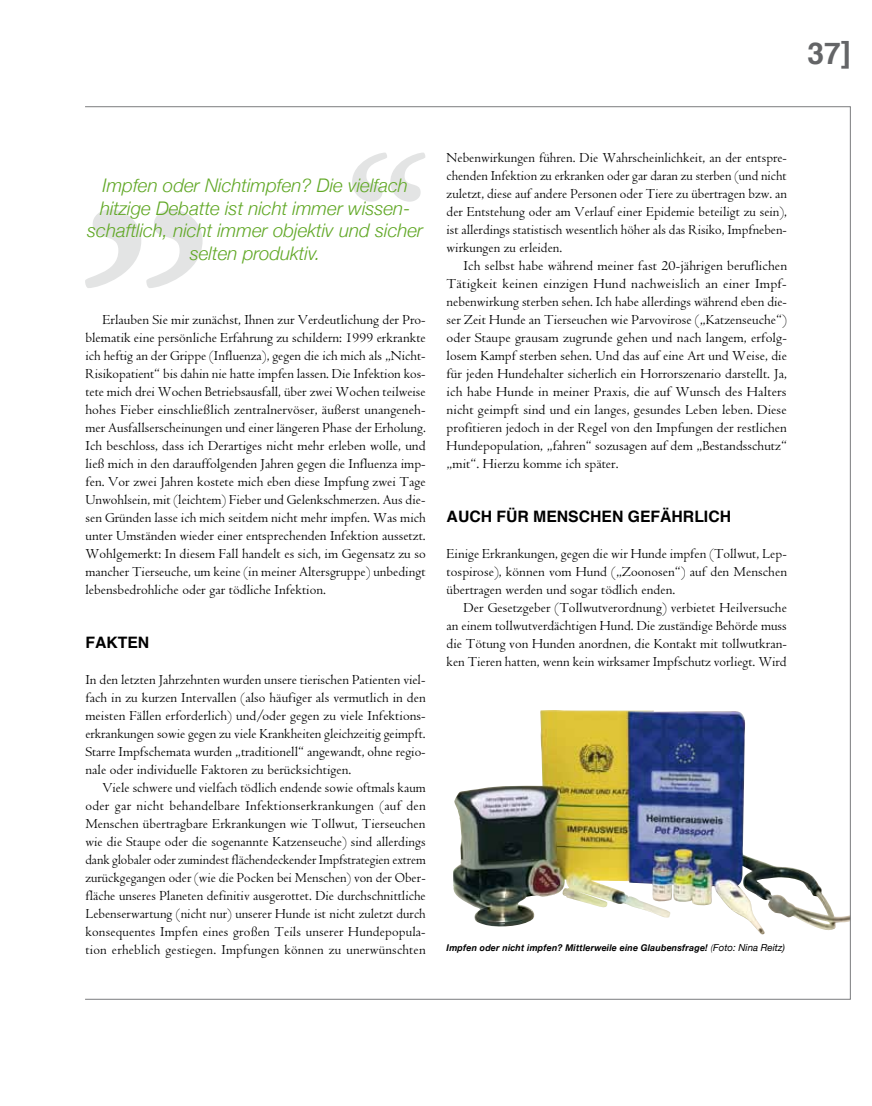
<style>
.page{position:relative;width:872px;height:1106px;background:#fff}
.page>*{position:absolute;margin:0;border:0;box-sizing:border-box;transform-origin:0 0}
.t1{font:700 30px "Helvetica";color:#646567}
.t2{font:italic 300 18.75px/22.5px "Helvetica Neue";color:#61a826;text-align:center}
.t3{font:700 15.75px "Helvetica";color:#000}
.t4{font:14.25px/18px "Centaur";letter-spacing:.005em;color:#000;text-align:justify}
.t5{font:italic 700 9.3px "Helvetica Neue";letter-spacing:.02em;color:#000;scale:.95 1}
.s1{font-weight:300}
.s2{font-weight:400;font-size:9.75px}
</style>
<div class="page">
<svg style="left:352px;top:153px;width:73px;height:49px"></svg>
<svg style="left:87px;top:209px;width:115px;height:79px"></svg>
<img style="left:453px;top:710px;width:395px;height:225px">
<h1 class="t1" style="left:807px;top:27px;width:45px">37]</h1>
<h2 class="t2" style="left:87px;top:174px;width:337px">Impfen oder Nichtimpfen? Die vielfach hitzige Debatte ist nicht immer wissen&shy;schaftlich, nicht immer objektiv und sicher selten produktiv.</h2>
<p class="t4" style="left:85px;top:311px;width:342px;text-indent:17px">Erlauben Sie mir zunächst, Ihnen zur Verdeutlichung der Pro&shy;blematik eine persönliche Erfahrung zu schildern: 1999 erkrankte ich heftig an der Grippe (Influenza), gegen die ich mich als „Nicht-Risikopatient“ bis dahin nie hatte impfen lassen. Die Infektion kos&shy;tete mich drei Wochen Betriebsausfall, über zwei Wochen teilweise hohes Fieber einschließlich zentralnervöser, äußerst unangeneh&shy;mer Ausfallserscheinungen und einer längeren Phase der Erholung.<br>Ich beschloss, dass ich Derartiges nicht mehr erleben wolle, und ließ mich in den darauffolgenden Jahren gegen die Influenza imp&shy;fen. Vor zwei Jahren kostete mich eben diese Impfung zwei Tage Unwohlsein, mit (leichtem) Fieber und Gelenkschmerzen. Aus die&shy;sen Gründen lasse ich mich seitdem nicht mehr impfen. Was mich unter Umständen wieder einer entsprechenden Infektion aussetzt.<br>Wohlgemerkt: In diesem Fall handelt es sich, im Gegensatz zu so mancher Tierseuche, um keine (in meiner Altersgruppe) unbedingt lebensbedrohliche oder gar tödliche Infektion.</p>
<p class="t3" style="left:85px;top:628px;width:65px">FAKTEN</p>
<p class="t4" style="left:85px;top:671px;width:342px">In den letzten Jahrzehnten wurden unsere tierischen Patienten viel&shy;fach in zu kurzen Intervallen (also häufiger als vermutlich in den meisten Fällen erforderlich) und/oder gegen zu viele Infektions&shy;erkrankungen sowie gegen zu viele Krankheiten gleichzeitig geimpft.<br>Starre Impfschemata wurden „traditionell“ angewandt, ohne regio&shy;nale oder individuelle Faktoren zu berücksichtigen.</p>
<p class="t4" style="left:85px;top:779px;width:342px;text-indent:17px">Viele schwere und vielfach tödlich endende sowie oftmals kaum oder gar nicht behandelbare Infektionserkrankungen (auf den Menschen übertragbare Erkrankungen wie Tollwut, Tierseuchen wie die Staupe oder die sogenannte Katzenseuche) sind allerdings dank globaler oder zumindest flächendeckender Impfstrategien extrem zurückgegangen oder (wie die Pocken bei Menschen) von der Ober&shy;fläche unseres Planeten definitiv ausgerottet. Die durchschnittliche Lebenserwartung (nicht nur) unserer Hunde ist nicht zuletzt durch konsequentes Impfen eines großen Teils unserer Hundepopula&shy;tion erheblich gestiegen. Impfungen können zu unerwünschten</p>
<p class="t4" style="left:446px;top:149px;width:342px">Nebenwirkungen führen. Die Wahrscheinlichkeit, an der entspre&shy;chenden Infektion zu erkranken oder gar daran zu sterben (und nicht zuletzt, diese auf andere Personen oder Tiere zu übertragen bzw. an der Entstehung oder am Verlauf einer Epidemie beteiligt zu sein), ist allerdings statistisch wesentlich höher als das Risiko, Impfneben&shy;wirkungen zu erleiden.</p>
<p class="t4" style="left:446px;top:257px;width:342px;text-indent:17px">Ich selbst habe während meiner fast 20-jährigen beruflichen Tätigkeit keinen einzigen Hund nachweislich an einer Impf&shy;nebenwirkung sterben sehen. Ich habe allerdings während eben die&shy;ser Zeit Hunde an Tierseuchen wie Parvovirose („Katzenseuche“) oder Staupe grausam zugrunde gehen und nach langem, erfolg&shy;losem Kampf sterben sehen. Und das auf eine Art und Weise, die für jeden Hundehalter sicherlich ein Horrorszenario darstellt. Ja, ich habe Hunde in meiner Praxis, die auf Wunsch des Halters nicht geimpft sind und ein langes, gesundes Leben leben. Diese profitieren jedoch in der Regel von den Impfungen der restlichen Hundepopulation, „fahren“ sozusagen auf dem „Bestandsschutz“ „mit“. Hierzu komme ich später.</p>
<p class="t3" style="left:446px;top:502px;width:286px">AUCH FÜR MENSCHEN GEFÄHRLICH</p>
<p class="t4" style="left:446px;top:545px;width:342px">Einige Erkrankungen, gegen die wir Hunde impfen (Tollwut, Lep&shy;tospirose), können vom Hund („Zoonosen“) auf den Menschen übertragen werden und sogar tödlich enden.</p>
<p class="t4" style="left:446px;top:599px;width:342px;text-indent:17px">Der Gesetzgeber (Tollwutverordnung) verbietet Heilversuche an einem tollwutverdächtigen Hund. Die zuständige Behörde muss die Tötung von Hunden anordnen, die Kontakt mit tollwutkran&shy;ken Tieren hatten, wenn kein wirksamer Impfschutz vorliegt. Wird</p>
<p class="t5" style="left:446px;top:942px;width:357px">Impfen oder nicht impfen? Mittlerweile eine Glaubensfrage! <span class="s1">(</span><span class="s2">Foto: Nina Reitz)</span></p>
</div>
